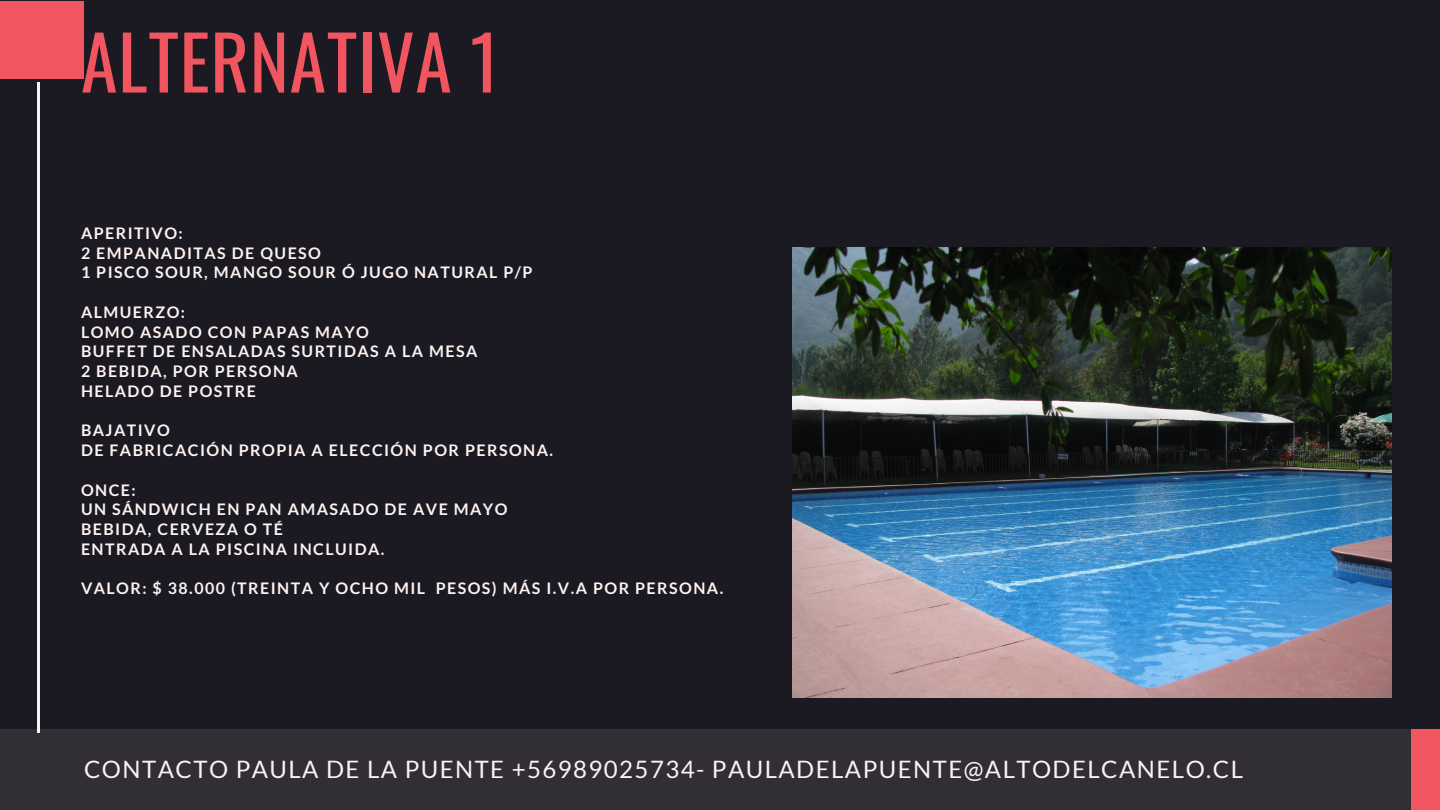
<style>
.page{position:relative;width:1440px;height:810px;background:#1b1922}
.page>*{position:absolute;margin:0;border:0;box-sizing:border-box;transform-origin:0 0}
.t1{font:74.1px "Oswald";letter-spacing:.01em;color:#f15560}
.t2{font:24px "Lato";letter-spacing:.06em;color:#fdf2f1}
.t3{font:700 16px "Lato";letter-spacing:.09em;color:#fdf2f1}
</style>
<div class="page">
<hr style="left:37px;top:82px;width:3px;height:651px;background:#fdf2f1">
<div style="left:0;top:729px;width:1440px;height:81px;background:#312e36"></div>
<div style="left:1412px;top:729px;width:28px;height:81px;background:#f15560"></div>
<div style="left:0;top:1px;width:84px;height:77px;background:#f15560"></div>
<img style="left:792px;top:248px;width:599px;height:449px">
<p class="t1" style="left:81px;top:4px;width:420px">ALTERNATIVA 1</p>
<p class="t3" style="left:81px;top:223px;width:103px">APERITIVO:</p>
<p class="t3" style="left:81px;top:243px;width:242px">2 EMPANADITAS DE QUESO</p>
<p class="t3" style="left:81px;top:263px;width:453px">1 PISCO SOUR, MANGO SOUR Ó JUGO NATURAL P/P</p>
<p class="t3" style="left:81px;top:302px;width:106px">ALMUERZO:</p>
<p class="t3" style="left:81px;top:322px;width:290px">LOMO ASADO CON PAPAS MAYO</p>
<p class="t3" style="left:81px;top:342px;width:398px">BUFFET DE ENSALADAS SURTIDAS A LA MESA</p>
<p class="t3" style="left:81px;top:361px;width:218px">2 BEBIDA, POR PERSONA</p>
<p class="t3" style="left:81px;top:381px;width:177px">HELADO DE POSTRE</p>
<p class="t3" style="left:81px;top:421px;width:90px">BAJATIVO</p>
<p class="t3" style="left:81px;top:440px;width:474px">DE FABRICACIÓN PROPIA A ELECCIÓN POR PERSONA.</p>
<p class="t3" style="left:81px;top:480px;width:56px">ONCE:</p>
<p class="t3" style="left:81px;top:500px;width:428px">UN SÁNDWICH EN PAN AMASADO DE AVE MAYO</p>
<p class="t3" style="left:81px;top:519px;width:204px">BEBIDA, CERVEZA O TÉ</p>
<p class="t3" style="left:81px;top:539px;width:305px">ENTRADA A LA PISCINA INCLUIDA.</p>
<p class="t3" style="left:81px;top:579px;width:644px">VALOR: $ 38.000 (TREINTA Y OCHO MIL PESOS) MÁS I.V.A POR PERSONA.</p>
<p class="t2" style="left:84px;top:754px;width:1160px">CONTACTO PAULA DE LA PUENTE +56989025734- PAULADELAPUENTE@ALTODELCANELO.CL</p>
</div>
